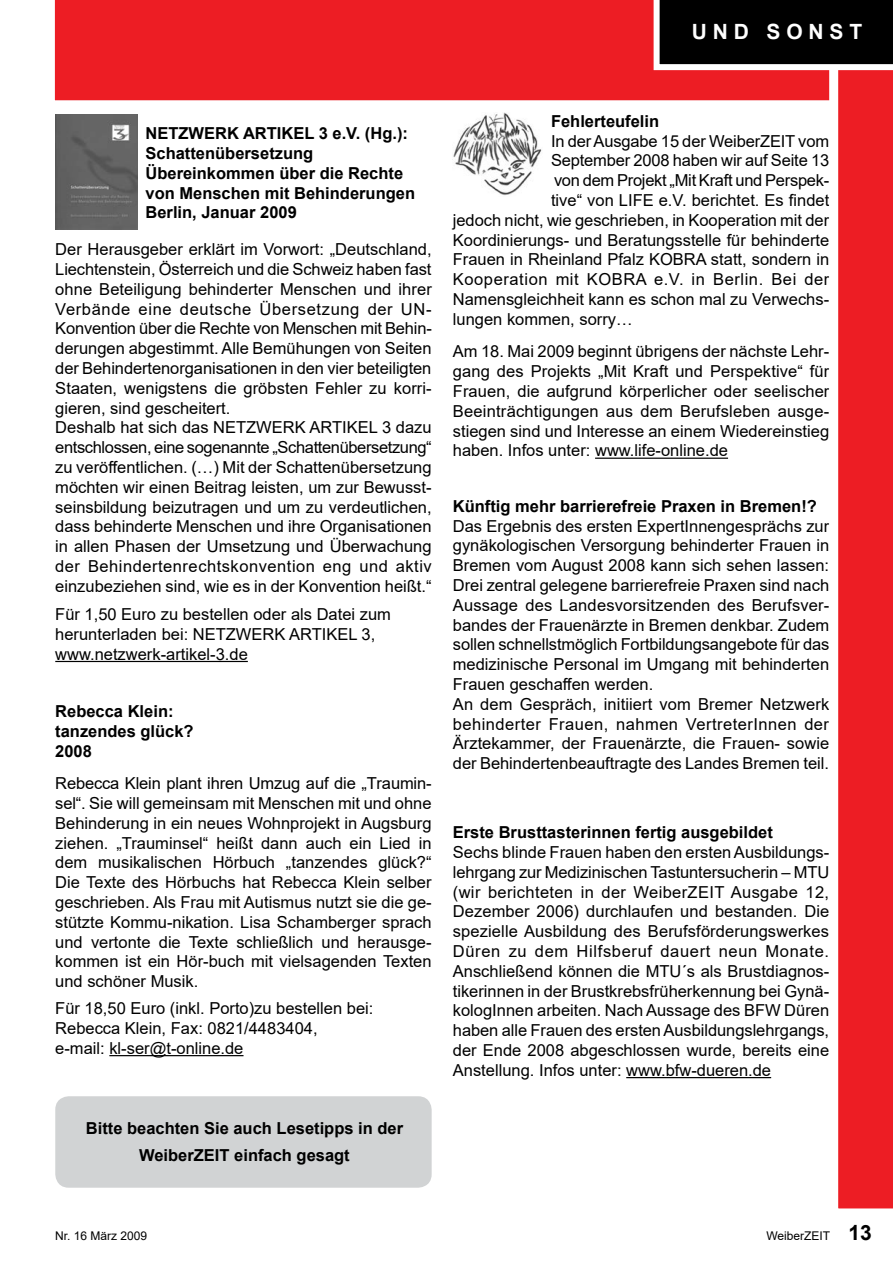
<style>
.page{position:relative;width:893px;height:1263px;background:#fff}
.page>*{position:absolute;margin:0;border:0;box-sizing:border-box;transform-origin:0 0}
.t1{font:700 21px "Arial";color:#fff}
.t2{font:16.5px/19.8px "Arial";color:#000;text-align:justify}
.t3{font:700 16.5px/19.8px "Arial";color:#000}
.t4{font:16.5px "Arial";letter-spacing:.035em;color:#000}
.t5{font:12px "Arial";color:#000}
.s1{font-weight:700;font-size:21px}
</style>
<div class="page">
<div style="left:54px;top:0;width:775px;height:101px;background:#ed1d24"></div>
<hr style="left:626px;top:1077px;width:145px;height:1px;background:#000">
<hr style="left:55px;top:661px;width:193px;height:1px;background:#000">
<img style="left:55px;top:115px;width:82px;height:115px">
<hr style="left:109px;top:1055px;width:135px;height:1px;background:#000">
<div style="left:55px;top:1096px;width:377px;height:92px;background:#d1d3d4;border-radius:14px"></div>
<hr style="left:595px;top:458px;width:133px;height:1px;background:#000">
<img style="left:453px;top:113px;width:89px;height:82px">
<svg style="left:829px;top:70px;width:64px;height:1139px"></svg>
<svg style="left:654px;top:0;width:239px;height:70px;background:#1a1a1a"></svg>
<p class="t1" style="left:692px;top:17px;width:172px">U N D S O N S T</p>
<h2 class="t3" style="left:146px;top:124px;width:271px">NETZWERK ARTIKEL 3 e.V. (Hg.):<br>Schattenübersetzung<br>Übereinkommen über die Rechte von Menschen mit Behinderungen</h2>
<p class="t3" style="left:146px;top:203px;width:153px">Berlin, Januar 2009</p>
<p class="t2" style="left:55px;top:239px;width:378px">Der Herausgeber erklärt im Vorwort: „Deutschland, Liechtenstein, Österreich und die Schweiz haben fast ohne Beteiligung behinderter Menschen und ihrer Verbände eine deutsche Übersetzung der UN-Konvention über die Rechte von Menschen mit Behin&shy;derungen abgestimmt. Alle Bemühungen von Seiten der Behindertenorganisationen in den vier beteiligten Staaten, wenigstens die gröbsten Fehler zu korri&shy;gieren, sind gescheitert.</p>
<p class="t2" style="left:55px;top:418px;width:378px">Deshalb hat sich das NETZWERK ARTIKEL 3 dazu entschlossen, eine sogenannte „Schattenübersetzung“ zu veröffentlichen. (…) Mit der Schattenübersetzung möchten wir einen Beitrag leisten, um zur Bewusst&shy;seinsbildung beizutragen und um zu verdeutlichen, dass behinderte Menschen und ihre Organisationen in allen Phasen der Umsetzung und Überwachung der Behindertenrechtskonvention eng und aktiv einzubeziehen sind, wie es in der Konvention heißt.“</p>
<p class="t2" style="left:55px;top:604px;width:337px">Für 1,50 Euro zu bestellen oder als Datei zum herunterladen bei: NETZWERK ARTIKEL 3,</p>
<p class="t2" style="left:55px;top:644px;width:194px">www.netzwerk-artikel-3.de</p>
<h2 class="t3" style="left:55px;top:702px;width:140px">Rebecca Klein: tanzendes glück?</h2>
<p class="t3" style="left:55px;top:741px;width:38px">2008</p>
<p class="t2" style="left:55px;top:773px;width:378px">Rebecca Klein plant ihren Umzug auf die „Traumin&shy;sel“. Sie will gemeinsam mit Menschen mit und ohne Behinderung in ein neues Wohnprojekt in Augsburg ziehen. „Trauminsel“ heißt dann auch ein Lied in dem musikalischen Hörbuch „tanzendes glück?“ Die Texte des Hörbuchs hat Rebecca Klein selber geschrieben. Als Frau mit Autismus nutzt sie die ge&shy;stützte Kommu-nikation. Lisa Schamberger sprach und vertonte die Texte schließlich und herausge&shy;kommen ist ein Hör-buch mit vielsagenden Texten und schöner Musik.</p>
<p class="t2" style="left:55px;top:998px;width:320px">Für 18,50 Euro (inkl. Porto)zu bestellen bei:<br>Rebecca Klein, Fax: 0821/4483404,</p>
<p class="t2" style="left:55px;top:1038px;width:190px">e-mail: kl-ser@t-online.de</p>
<p class="t3" style="left:86px;top:1115px;width:319px;line-height:27px;text-align:center">Bitte beachten Sie auch Lesetipps in der<br>WeiberZEIT einfach gesagt</p>
<h2 class="t3" style="left:551px;top:111px;width:110px">Fehlerteufelin</h2>
<p class="t2" style="left:551px;top:131px;width:280px">In der Ausgabe 15 der WeiberZEIT vom</p>
<p class="t2" style="left:551px;top:151px;width:280px">September 2008 haben wir auf Seite 13</p>
<p class="t2" style="left:554px;top:170px;width:277px">von dem Projekt „Mit Kraft und Perspek-</p>
<p class="t2" style="left:551px;top:190px;width:280px">tive“ von LIFE e.V. berichtet. Es findet</p>
<p class="t2" style="left:453px;top:210px;width:378px">jedoch nicht, wie geschrieben, in Kooperation mit der</p>
<p class="t2" style="left:453px;top:230px;width:378px">Koordinierungs- und Beratungsstelle für behinderte</p>
<p class="t2" style="left:453px;top:250px;width:378px">Frauen in Rheinland Pfalz KOBRA statt, sondern in</p>
<p class="t4" style="left:453px;top:268px;width:378px">Kooperation mit KOBRA e.V. in Berlin. Bei der</p>
<p class="t2" style="left:453px;top:289px;width:378px">Namensgleichheit kann es schon mal zu Verwechs-</p>
<p class="t2" style="left:453px;top:309px;width:181px">lungen kommen, sorry…</p>
<p class="t2" style="left:453px;top:342px;width:378px">Am 18. Mai 2009 beginnt übrigens der nächste Lehr&shy;gang des Projekts „Mit Kraft und Perspektive“ für Frauen, die aufgrund körperlicher oder seelischer Beeinträchtigungen aus dem Berufsleben ausge&shy;stiegen sind und Interesse an einem Wiedereinstieg haben. Infos unter: www.life-online.de</p>
<h2 class="t3" style="left:453px;top:496px;width:366px">Künftig mehr barrierefreie Praxen in Bremen!?</h2>
<p class="t2" style="left:453px;top:516px;width:378px">Das Ergebnis des ersten ExpertInnengesprächs zur gynäkologischen Versorgung behinderter Frauen in Bremen vom August 2008 kann sich sehen lassen:<br>Drei zentral gelegene barrierefreie Praxen sind nach Aussage des Landesvorsitzenden des Berufsver&shy;bandes der Frauenärzte in Bremen denkbar. Zudem sollen schnellstmöglich Fortbildungsangebote für das medizinische Personal im Umgang mit behinderten Frauen geschaffen werden.</p>
<p class="t2" style="left:453px;top:694px;width:378px">An dem Gespräch, initiiert vom Bremer Netzwerk behinderter Frauen, nahmen VertreterInnen der Ärztekammer, der Frauenärzte, die Frauen- sowie der Behindertenbeauftragte des Landes Bremen teil.</p>
<h2 class="t3" style="left:453px;top:823px;width:321px">Erste Brusttasterinnen fertig ausgebildet</h2>
<p class="t2" style="left:453px;top:842px;width:378px">Sechs blinde Frauen haben den ersten Ausbildungs&shy;lehrgang zur Medizinischen Tastuntersucherin – MTU (wir berichteten in der WeiberZEIT Ausgabe 12, Dezember 2006) durchlaufen und bestanden. Die spezielle Ausbildung des Berufsförderungswerkes Düren zu dem Hilfsberuf dauert neun Monate.<br>Anschließend können die MTU´s als Brustdiagnos&shy;tikerinnen in der Brustkrebsfrüherkennung bei Gynä&shy;kologInnen arbeiten. Nach Aussage des BFW Düren haben alle Frauen des ersten Ausbildungslehrgangs, der Ende 2008 abgeschlossen wurde, bereits eine Anstellung. Infos unter: www.bfw-dueren.de</p>
<p class="t5" style="left:55px;top:1227px;width:94px">Nr. 16 März 2009</p>
<p class="t5" style="left:766px;top:1227px;width:107px">WeiberZEIT <span class="s1">13</span></p>
</div>
